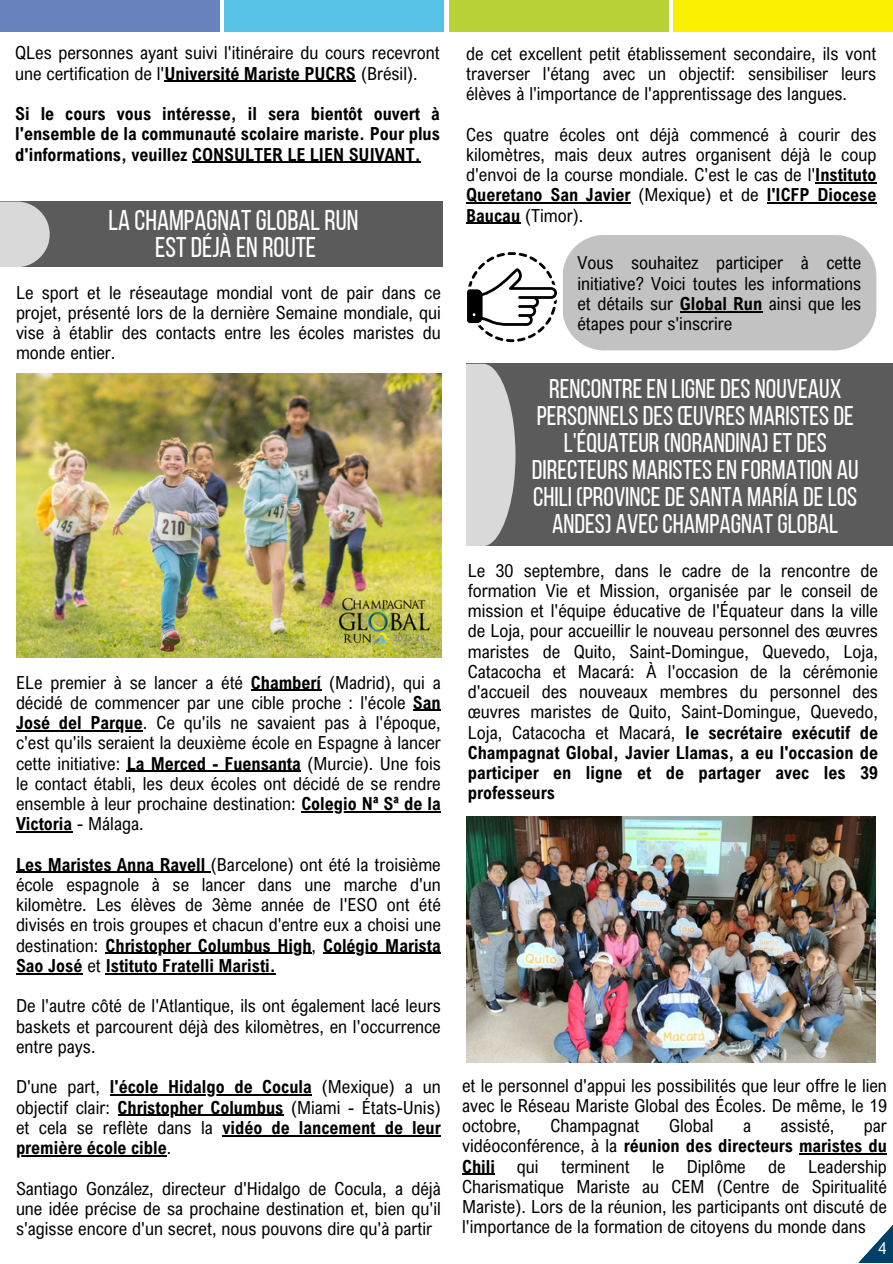
<style>
.page{position:relative;width:893px;height:1264px;background:#fff}
.page>*{position:absolute;margin:0;border:0;box-sizing:border-box;transform-origin:0 0}
.t1{font:28.5px "Bebas Neue";color:#fff}
.t2{font:27px/27px "Bebas Neue";color:#fff;text-align:center}
.t3{font:18px/20.2px "Arial Nova Cond";color:#000;text-align:justify}
.t4{font:700 18px/20.2px "Arial Nova Cond";color:#000;text-align:justify}
.t5{font:16.5px "Arial Nova Cond";color:#fff}
.s1{font-weight:700}
.s2{font-weight:400}
</style>
<div class="page">
<svg style="left:859px;top:1226px;width:33px;height:36px"></svg>
<div style="left:0;top:0;width:220px;height:32px;background:#6982c0"></div>
<div style="left:224px;top:0;width:220px;height:32px;background:#56c2e6"></div>
<div style="left:448px;top:0;width:220px;height:32px;background:#b9d237"></div>
<div style="left:673px;top:0;width:219px;height:32px;background:#faf000"></div>
<div style="left:0;top:202px;width:443px;height:65px;background:#5b5b5b"></div>
<svg style="left:0;top:202px;width:50px;height:65px"></svg>
<img style="left:16px;top:374px;width:425px;height:283px">
<svg style="left:467px;top:235px;width:409px;height:115px"></svg>
<div style="left:466px;top:364px;width:426px;height:182px;background:#5b5b5b"></div>
<svg style="left:466px;top:364px;width:49px;height:182px"></svg>
<img style="left:466px;top:816px;width:409px;height:246px">
<hr style="left:164px;top:81px;width:192px;height:1px;background:#000">
<hr style="left:192px;top:162px;width:229px;height:1px;background:#000">
<hr style="left:251px;top:689px;width:70px;height:1px;background:#000">
<svg style="left:413px;top:710px;width:28px;height:1px"></svg>
<hr style="left:16px;top:730px;width:127px;height:1px;background:#000">
<hr style="left:127px;top:770px;width:174px;height:1px;background:#000">
<hr style="left:301px;top:811px;width:140px;height:1px;background:#000">
<hr style="left:16px;top:831px;width:56px;height:1px;background:#000">
<hr style="left:16px;top:871px;width:195px;height:2px;background:#000">
<hr style="left:106px;top:952px;width:205px;height:1px;background:#000">
<hr style="left:323px;top:952px;width:118px;height:1px;background:#000">
<hr style="left:16px;top:973px;width:66px;height:1px;background:#000">
<hr style="left:106px;top:973px;width:170px;height:1px;background:#000">
<hr style="left:110px;top:1094px;width:202px;height:1px;background:#000">
<hr style="left:118px;top:1114px;width:165px;height:1px;background:#000">
<hr style="left:222px;top:1134px;width:219px;height:2px;background:#000">
<hr style="left:16px;top:1155px;width:151px;height:1px;background:#000">
<hr style="left:815px;top:182px;width:61px;height:1px;background:#000">
<hr style="left:466px;top:203px;width:164px;height:1px;background:#000">
<hr style="left:766px;top:203px;width:110px;height:1px;background:#000">
<hr style="left:466px;top:223px;width:54px;height:1px;background:#000">
<hr style="left:679px;top:311px;width:83px;height:1px;background:#000">
<hr style="left:799px;top:1153px;width:87px;height:1px;background:#000">
<hr style="left:462px;top:1173px;width:33px;height:1px;background:#000">
<p class="t3" style="left:15px;top:42px;width:426px">QLes personnes ayant suivi l'itinéraire du cours recevront une certification de l'<span class="s1">Université Mariste PUCRS</span> (Brésil).</p>
<p class="t4" style="left:15px;top:103px;width:426px">Si le cours vous intéresse, il sera bientôt ouvert à l'ensemble de la communauté scolaire mariste. Pour plus d'informations, veuillez CONSULTER LE LIEN SUIVANT.</p>
<p class="t1" style="left:108px;top:208px;width:251px">LA CHAMPAGNATGLOBALRUN</p>
<p class="t1" style="left:155px;top:235px;width:162px">ESTDÉJÀ EN ROUTE</p>
<p class="t3" style="left:16px;top:282px;width:426px">Le sport et le réseautage mondial vont de pair dans ce projet, présenté lors de la dernière Semaine mondiale, qui vise à établir des contacts entre les écoles maristes du monde entier.</p>
<p class="t3" style="left:16px;top:671px;width:426px">ELe premier à se lancer a été <span class="s1">Chamberí</span> (Madrid), qui a décidé de commencer par une cible proche : l'école <span class="s1">San José del Parque</span>. Ce qu'ils ne savaient pas à l'époque, c'est qu'ils seraient la deuxième école en Espagne à lancer cette initiative: <span class="s1">La Merced - Fuensanta</span> (Murcie). Une fois le contact établi, les deux écoles ont décidé de se rendre ensemble à leur prochaine destination: <span class="s1">Colegio Nª Sª de la Victoria</span> - Málaga.</p>
<p class="t3" style="left:16px;top:853px;width:426px"><span class="s1">Les Maristes Anna Ravell</span> (Barcelone) ont été la troisième école espagnole à se lancer dans une marche d'un kilomètre. Les élèves de 3ème année de l'ESO ont été divisés en trois groupes et chacun d'entre eux a choisi une destination: <span class="s1">Christopher Columbus High</span>, <span class="s1">Colégio Marista Sao José</span> et <span class="s1">Istituto Fratelli Maristi.</span></p>
<p class="t3" style="left:16px;top:995px;width:426px">De l'autre côté de l'Atlantique, ils ont également lacé leurs baskets et parcourent déjà des kilomètres, en l'occurrence entre pays.</p>
<p class="t4" style="left:16px;top:1076px;width:426px"><span class="s2">D'une part,</span> l'école Hidalgo de Cocula <span class="s2">(Mexique) a un objectif clair:</span> Christopher Columbus <span class="s2">(Miami - États-Unis) et cela se reflète dans la</span> vidéo de lancement de leur première école cible<span class="s2">.</span></p>
<p class="t3" style="left:16px;top:1177px;width:426px">Santiago González, directeur d'Hidalgo de Cocula, a déjà une idée précise de sa prochaine destination et, bien qu'il s'agisse encore d'un secret, nous pouvons dire qu'à partir</p>
<p class="t3" style="left:466px;top:43px;width:411px">de cet excellent petit établissement secondaire, ils vont traverser l'étang avec un objectif: sensibiliser leurs élèves à l'importance de l'apprentissage des langues.</p>
<p class="t3" style="left:466px;top:124px;width:411px">Ces quatre écoles ont déjà commencé à courir des kilomètres, mais deux autres organisent déjà le coup d'envoi de la course mondiale. C'est le cas de l'<span class="s1">Instituto Queretano San Javier</span> (Mexique) et de <span class="s1">l'ICFP Diocese Baucau</span> (Timor).</p>
<p class="t3" style="left:577px;top:252px;width:285px">Vous souhaitez participer à cette initiative? Voici toutes les informations et détails sur <span class="s1">Global Run</span> ainsi que les étapes pour s'inscrire</p>
<p class="t2" style="left:532px;top:377px;width:328px">RENCONTREEN LIGNEDES NOUVEAUX PERSONNELS DES ŒUVRES MARISTES DE L'ÉQUATEUR(NORANDINA) ETDES DIRECTEURS MARISTESEN FORMATION AU CHILI (PROVINCEDESANTA MARÍA DE LOS ANDES) AVECCHAMPAGNAT GLOBAL</p>
<p class="t3" style="left:468px;top:559px;width:411px">Le 30 septembre, dans le cadre de la rencontre de formation Vie et Mission, organisée par le conseil de mission et l'équipe éducative de l'Équateur dans la ville de Loja, pour accueillir le nouveau personnel des œuvres maristes de Quito, Saint-Domingue, Quevedo, Loja, Catacocha et Macará: À l'occasion de la cérémonie d'accueil des nouveaux membres du personnel des œuvres maristes de Quito, Saint-Domingue, Quevedo, Loja, Catacocha et Macará, <span class="s1">le secrétaire exécutif de Champagnat Global, Javier Llamas, a eu l'occasion de participer en ligne et de partager avec les 39 professeurs</span></p>
<p class="t3" style="left:462px;top:1074px;width:426px">et le personnel d'appui les possibilités que leur offre le lien avec le Réseau Mariste Global des Écoles. De même, le 19 octobre,</p>
<p class="t3" style="left:550px;top:1115px;width:90px">Champagnat</p>
<p class="t3" style="left:669px;top:1115px;width:46px">Global</p>
<p class="t3" style="left:743px;top:1115px;width:10px">a</p>
<p class="t3" style="left:780px;top:1115px;width:55px">assisté,</p>
<p class="t3" style="left:462px;top:1115px;width:426px;text-indent:402px">par vidéoconférence, à la <span class="s1">réunion des directeurs maristes du Chili</span> qui terminent le Diplôme de Leadership Charismatique Mariste au CEM (Centre de Spiritualité Mariste). Lors de la réunion, les participants ont discuté de l'importance de la formation de citoyens du monde dans</p>
<p class="t5" style="left:878px;top:1237px;width:10px">4</p>
</div>
